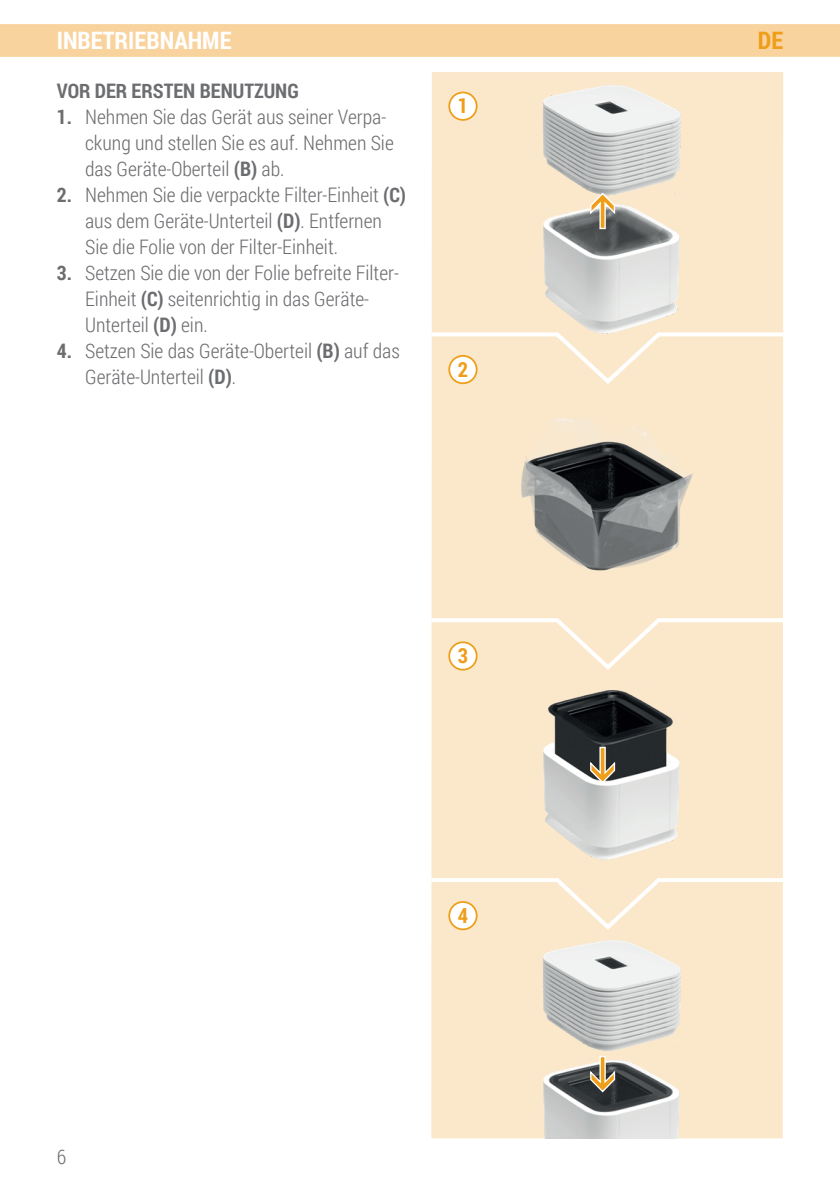
<style>
.page{position:relative;width:840px;height:1191px;background:#fff}
.page>*{position:absolute;margin:0;border:0;box-sizing:border-box;transform-origin:0 0}
.t1{font:700 24px "Roboto Condensed";color:#fff}
.t2{font:700 24px "Roboto Condensed";color:#ee9e18}
.t3{font:700 20.8px "Roboto Condensed";color:#ee9e18}
.t4{font:300 20px/26px "Roboto Condensed";color:#6c6d70}
.Head_versal_10_pt{font:700 20px "Roboto Condensed";color:#6c6d70}
.s1{font-weight:700}
</style>
<div class="page">
<div style="left:0;top:24px;width:839px;height:33px;background:#f9d39e"></div>
<div style="left:431px;top:72px;width:351px;height:1066px;background:#fbe8cb"></div>
<img style="left:543px;top:684px;width:137px;height:176px">
<div style="left:449px;top:92px;width:27px;height:28px;background:#fff;border-radius:50%"></div>
<div style="left:448px;top:92px;width:29px;height:29px;border:2px solid #ee9e18;border-radius:50%"></div>
<svg style="left:431px;top:616px;width:352px;height:56px"></svg>
<svg style="left:431px;top:330px;width:352px;height:57px"></svg>
<svg style="left:431px;top:876px;width:352px;height:56px"></svg>
<svg style="left:588px;top:746px;width:28px;height:38px"></svg>
<img style="left:542px;top:940px;width:139px;height:198px">
<img style="left:521px;top:418px;width:172px;height:153px">
<svg style="left:588px;top:1055px;width:28px;height:38px"></svg>
<img style="left:532px;top:85px;width:158px;height:253px">
<svg style="left:588px;top:192px;width:28px;height:38px"></svg>
<p class="t1" style="left:57px;top:24px;width:176px">INBETRIEBNAHME</p>
<p class="Head_versal_10_pt" style="left:57px;top:77px;width:243px">VOR DER ERSTEN BENUTZUNG</p>
<p class="t4" style="left:85px;top:103px;width:310px;text-indent:-28px"><span class="s1">1.</span> Nehmen Sie das Gerät aus seiner Verpa&shy;ckung und stellen Sie es auf. Nehmen Sie das Geräte-Oberteil <span class="s1">(B)</span> ab.</p>
<p class="t4" style="left:85px;top:181px;width:322px;text-indent:-28px"><span class="s1">2.</span> Nehmen Sie die verpackte Filter-Einheit <span class="s1">(C) </span>aus dem Geräte-Unterteil <span class="s1">(D)</span>. Entfernen<br>Sie die Folie von der Filter-Einheit.</p>
<p class="t4" style="left:85px;top:259px;width:315px;text-indent:-28px"><span class="s1">3.</span> Setzen Sie die von der Folie befreite Filter-<br>Einheit <span class="s1">(C)</span> seitenrichtig in das Geräte-<br>Unterteil <span class="s1">(D)</span> ein.</p>
<p class="t4" style="left:85px;top:337px;width:316px;text-indent:-28px"><span class="s1">4.</span> Setzen Sie das Geräte-Oberteil <span class="s1">(B)</span> auf das<br>Geräte-Unterteil <span class="s1">(D)</span>.</p>
<p class="t3" style="left:457px;top:91px;width:12px">1</p>
<p class="t3" style="left:457px;top:355px;width:12px">2</p>
<p class="t4" style="left:57px;top:1143px;width:11px">6</p>
<p class="t3" style="left:457px;top:641px;width:12px">3</p>
<p class="t3" style="left:457px;top:900px;width:12px">4</p>
<p class="t2" style="left:757px;top:24px;width:27px">DE</p>
</div>
